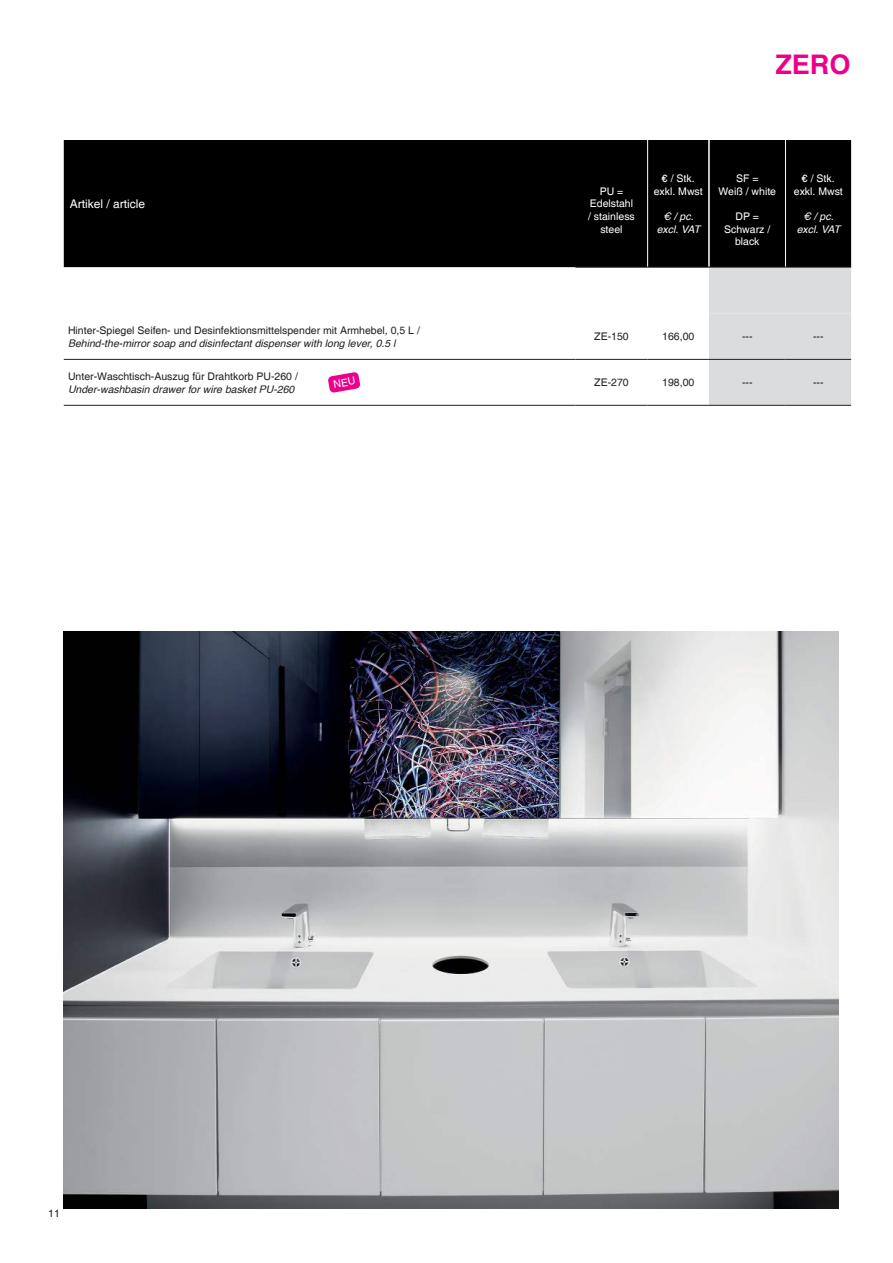
<style>
.page{position:relative;width:893px;height:1263px;background:#fff}
.page>*{position:absolute;margin:0;border:0;box-sizing:border-box;transform-origin:0 0}
.t1{font:700 27px "Helvetica";color:#ec008b}
.t2{font:12px "Helvetica";color:#fff}
.t3{font:10.5px "Helvetica";color:#221f1f}
.t4{font:italic 10.5px "Helvetica";color:#221f1f}
.t5{font:10.5px/12.6px "Helvetica";color:#fff;text-align:center}
.t6{font:italic 10.5px/12.6px "Helvetica";color:#fff;text-align:center}
</style>
<div class="page">
<img style="left:64px;top:631px;width:775px;height:578px">
<div style="left:64px;top:140px;width:787px;height:127px;background:#000"></div>
<div style="left:709px;top:268px;width:142px;height:137px;background:#dbdcde"></div>
<hr style="left:647px;top:140px;width:1px;height:127px;background:#fff">
<hr style="left:785px;top:140px;width:1px;height:127px;background:#fff">
<hr style="left:708px;top:140px;width:2px;height:127px;background:#fff">
<hr style="left:575px;top:267px;width:73px;height:1px;background:#221f1f">
<hr style="left:648px;top:267px;width:61px;height:1px;background:#221f1f">
<hr style="left:709px;top:267px;width:76px;height:1px;background:#221f1f">
<hr style="left:785px;top:267px;width:66px;height:1px;background:#221f1f">
<hr style="left:709px;top:359px;width:76px;height:1px;background:#221f1f">
<hr style="left:785px;top:359px;width:66px;height:1px;background:#221f1f">
<hr style="left:64px;top:359px;width:511px;height:1px;background:#221f1f">
<hr style="left:575px;top:359px;width:73px;height:1px;background:#221f1f">
<hr style="left:648px;top:359px;width:61px;height:1px;background:#221f1f">
<hr style="left:64px;top:405px;width:511px;height:1px;background:#221f1f">
<hr style="left:575px;top:405px;width:73px;height:1px;background:#221f1f">
<hr style="left:648px;top:405px;width:61px;height:1px;background:#221f1f">
<hr style="left:709px;top:405px;width:76px;height:1px;background:#221f1f">
<hr style="left:785px;top:405px;width:66px;height:1px;background:#221f1f">
<svg style="left:328px;top:372px;width:32px;height:21px"></svg>
<h1 class="t1" style="left:775px;top:49px;width:77px">ZERO</h1>
<p class="t2" style="left:70px;top:199px;width:77px">Artikel / article</p>
<p class="t5" style="left:588px;top:186px;width:48px">PU =<br>Edelstahl / stainless steel</p>
<p class="t5" style="left:654px;top:173px;width:51px">€ / Stk. exkl. Mwst</p>
<p class="t6" style="left:657px;top:211px;width:45px">€ / pc. excl. VAT</p>
<p class="t5" style="left:718px;top:173px;width:59px">SF =<br>Weiß / white</p>
<p class="t5" style="left:724px;top:211px;width:48px">DP =<br>Schwarz / black</p>
<p class="t5" style="left:794px;top:173px;width:51px">€ / Stk. exkl. Mwst</p>
<p class="t6" style="left:797px;top:211px;width:45px">€ / pc. excl. VAT</p>
<p class="t3" style="left:68px;top:326px;width:353px">Hinter-Spiegel Seifen- und Desinfektionsmittelspender mit Armhebel, 0,5 L /</p>
<p class="t4" style="left:68px;top:339px;width:329px">Behind-the-mirror soap and disinfectant dispenser with long lever, 0.5 l</p>
<p class="t3" style="left:68px;top:372px;width:231px">Unter-Waschtisch-Auszug für Drahtkorb PU-260 /</p>
<p class="t4" style="left:68px;top:385px;width:228px">Under-washbasin drawer for wire basket PU-260</p>
<p class="t3" style="left:594px;top:332px;width:36px">ZE-150</p>
<p class="t3" style="left:662px;top:332px;width:34px">166,00</p>
<p class="t3" style="left:742px;top:332px;width:12px">---</p>
<p class="t3" style="left:813px;top:332px;width:12px">---</p>
<p class="t3" style="left:594px;top:378px;width:36px">ZE-270</p>
<p class="t3" style="left:662px;top:378px;width:34px">198,00</p>
<p class="t3" style="left:742px;top:378px;width:12px">---</p>
<p class="t3" style="left:813px;top:378px;width:12px">---</p>
<p class="t3" style="left:48px;top:1209px;width:13px">11</p>
</div>
